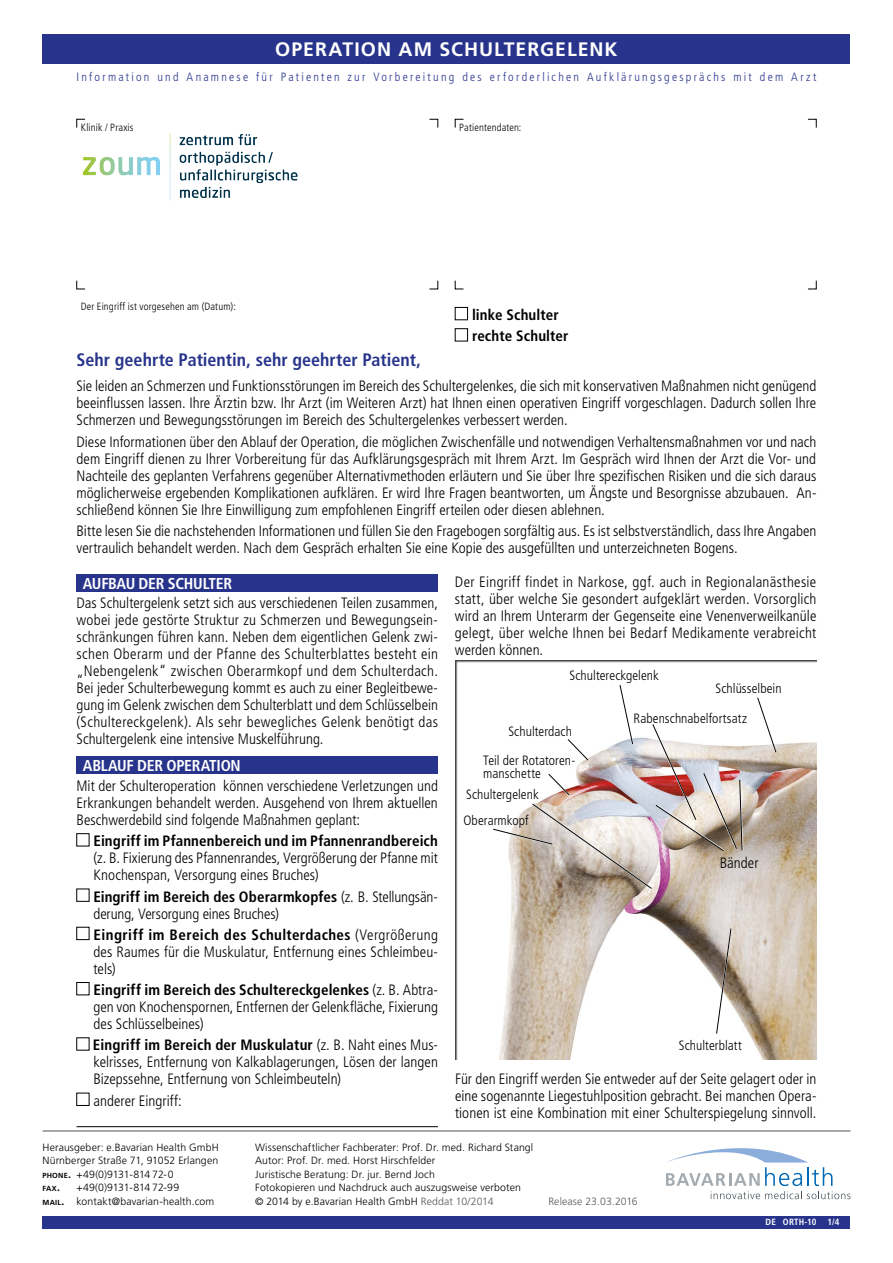
<style>
.page{position:relative;width:893px;height:1263px;background:#fff}
.page>*{position:absolute;margin:0;border:0;box-sizing:border-box;transform-origin:0 0}
.t1{font:700 19.5px "Frutiger LT Pro";letter-spacing:.05em;color:#fff}
.t2{font:700 condensed 18px "Frutiger LT Pro";color:#28348b}
.t3{font:700 condensed 15.75px "Frutiger LT Pro";letter-spacing:-.02em;color:#fff}
.t4{font:300 condensed 15px/17px "Frutiger LT Pro";color:#000;text-align:justify}
.t5{font:700 condensed 15px/21.3px "Frutiger LT Pro";letter-spacing:.005em;color:#000}
.t6{font:300 condensed 13.5px/12.8px "Frutiger LT Pro";letter-spacing:.005em;color:#000}
.t7{font:300 condensed 12px "Frutiger LT Pro";letter-spacing:.185em;color:#28348b}
.t8{font:300 10.5px/13.5px "Frutiger LT Pro";letter-spacing:.01em;color:#000}
.t9{font:300 condensed 10.5px "Frutiger LT Pro";letter-spacing:.015em;color:#000}
.t10{font:300 10.5px "Frutiger LT Pro";letter-spacing:.01em;color:#575756}
.t11{font:700 condensed 9px "Frutiger LT Pro";letter-spacing:.025em;color:#fff}
.t12{font:700 7.35px "Frutiger LT Pro";color:#000}
.s1{font-weight:700}
.s2{font-weight:700;font-size:7.35px}
.s3{font-size:10.5px}
.s4{color:#575756}
</style>
<div class="page">
<div style="left:43px;top:1216px;width:807px;height:13px;background:#28348b"></div>
<div style="left:43px;top:34px;width:807px;height:30px;background:#28348b"></div>
<hr style="left:43px;top:1131px;width:807px;height:1px;background:#485156">
<svg style="left:76px;top:280px;width:9px;height:9px"></svg>
<svg style="left:429px;top:280px;width:9px;height:9px"></svg>
<svg style="left:455px;top:280px;width:9px;height:9px"></svg>
<svg style="left:808px;top:280px;width:9px;height:9px"></svg>
<svg style="left:76px;top:119px;width:9px;height:7px"></svg>
<svg style="left:429px;top:119px;width:9px;height:9px"></svg>
<svg style="left:455px;top:119px;width:9px;height:9px"></svg>
<svg style="left:808px;top:119px;width:9px;height:9px"></svg>
<svg style="left:666px;top:1148px;width:184px;height:51px"></svg>
<hr style="left:77px;top:1126px;width:361px;height:1px;background:#000">
<div style="left:77px;top:574px;width:361px;height:17px;background:#28348b"></div>
<div style="left:77px;top:757px;width:361px;height:17px;background:#28348b"></div>
<div style="left:77px;top:833px;width:12px;height:13px;border:1px solid #000"></div>
<div style="left:77px;top:927px;width:12px;height:13px;border:1px solid #000"></div>
<div style="left:77px;top:982px;width:12px;height:13px;border:1px solid #000"></div>
<div style="left:77px;top:1093px;width:12px;height:13px;border:1px solid #000"></div>
<div style="left:441px;top:649px;width:389px;height:412px;background:#000;opacity:.75"></div>
<svg style="left:716px;top:927px;width:16px;height:107px"></svg>
<img style="left:492px;top:684px;width:301px;height:205px">
<div style="left:455px;top:307px;width:13px;height:13px;border:1px solid #000"></div>
<div style="left:455px;top:328px;width:13px;height:13px;border:1px solid #000"></div>
<img style="left:76px;top:126px;width:222px;height:75px">
<h1 class="t1" style="left:275px;top:38px;width:344px">OPERATION AM SCHULTERGELENK</h1>
<p class="t7" style="left:77px;top:70px;width:741px">Information und Anamnese für Patienten zur Vorbereitung des erforderlichen Aufklärungsgesprächs mit dem Arzt</p>
<p class="t9" style="left:81px;top:122px;width:54px">Klinik / Praxis</p>
<p class="t9" style="left:459px;top:122px;width:64px">Patientendaten:</p>
<p class="t9" style="left:81px;top:300px;width:157px">Der Eingriff ist vorgesehen am (Datum):</p>
<p class="t5" style="left:472px;top:304px;width:98px">linke Schulter rechte Schulter</p>
<p class="t2" style="left:77px;top:349px;width:346px">Sehr geehrte Patientin, sehr geehrter Patient,</p>
<p class="t4" style="left:77px;top:378px;width:741px">Sie leiden an Schmerzen und Funktionsstörungen im Bereich des Schultergelenkes, die sich mit konservativen Maßnahmen nicht genügend beeinflussen lassen. Ihre Ärztin bzw. Ihr Arzt (im Weiteren Arzt) hat Ihnen einen operativen Eingriff vorgeschlagen. Dadurch sollen Ihre Schmerzen und Bewegungsstörungen im Bereich des Schultergelenkes verbessert werden.</p>
<p class="t4" style="left:77px;top:433px;width:741px">Diese Informationen über den Ablauf der Operation, die möglichen Zwischenfälle und notwendigen Verhaltensmaßnahmen vor und nach dem Eingriff dienen zu Ihrer Vorbereitung für das Aufklärungsgespräch mit Ihrem Arzt. Im Gespräch wird Ihnen der Arzt die Vor- und Nachteile des geplanten Verfahrens gegenüber Alternativmethoden erläutern und Sie über Ihre spezifischen Risiken und die sich daraus möglicherweise ergebenden Komplikationen aufklären. Er wird Ihre Fragen beantworten, um Ängste und Besorgnisse abzubauen. An&shy;schließend können Sie Ihre Einwilligung zum empfohlenen Eingriff erteilen oder diesen ablehnen.</p>
<p class="t4" style="left:77px;top:522px;width:741px">Bitte lesen Sie die nachstehenden Informationen und füllen Sie den Fragebogen sorgfältig aus. Es ist selbstverständlich, dass Ihre Angaben vertraulich behandelt werden. Nach dem Gespräch erhalten Sie eine Kopie des ausgefüllten und unterzeichneten Bogens.</p>
<p class="t3" style="left:83px;top:574px;width:151px">AUFBAU DER SCHULTER</p>
<p class="t4" style="left:77px;top:595px;width:363px">Das Schultergelenk setzt sich aus verschiedenen Teilen zusammen, wobei jede gestörte Struktur zu Schmerzen und Bewegungsein&shy;schränkungen führen kann. Neben dem eigentlichen Gelenk zwi&shy;schen Oberarm und der Pfanne des Schulterblattes besteht ein „Nebengelenk“ zwischen Oberarmkopf und dem Schulterdach.<br>Bei jeder Schulterbewegung kommt es auch zu einer Begleitbewe&shy;gung im Gelenk zwischen dem Schulterblatt und dem Schlüsselbein (Schultereckgelenk). Als sehr bewegliches Gelenk benötigt das Schultergelenk eine intensive Muskelführung.</p>
<p class="t3" style="left:83px;top:756px;width:159px">ABLAUF DER OPERATION</p>
<p class="t4" style="left:77px;top:777px;width:363px">Mit der Schulteroperation können verschiedene Verletzungen und Erkrankungen behandelt werden. Ausgehend von Ihrem aktuellen Beschwerdebild sind folgende Maßnahmen geplant:</p>
<p class="t5" style="left:94px;top:830px;width:346px">Eingriff im Pfannenbereich und im Pfannenrandbereich</p>
<p class="t4" style="left:94px;top:850px;width:346px">(z. B. Fixierung des Pfannenrandes, Vergrößerung der Pfanne mit<br>Knochenspan, Versorgung eines Bruches)</p>
<p class="t4" style="left:94px;top:888px;width:346px"><span class="s1">Eingriff im Bereich des Oberarmkopfes</span> (z. B. Stellungsän&shy;derung, Versorgung eines Bruches)</p>
<p class="t4" style="left:94px;top:926px;width:346px"><span class="s1">Eingriff im Bereich des Schulterdaches</span> (Vergrößerung des Raumes für die Muskulatur, Entfernung eines Schleimbeu&shy;tels)</p>
<p class="t4" style="left:94px;top:981px;width:346px"><span class="s1">Eingriff im Bereich des Schultereckgelenkes</span> (z. B. Abtra&shy;gen von Knochenspornen, Entfernen der Gelenkfläche, Fixierung des Schlüsselbeines)</p>
<p class="t4" style="left:93px;top:1037px;width:346px"><span class="s1">Eingriff im Bereich der Muskulatur</span> (z. B. Naht eines Mus&shy;kelrisses, Entfernung von Kalkablagerungen, Lösen der langen Bizepssehne, Entfernung von Schleimbeuteln)</p>
<p class="t4" style="left:94px;top:1092px;width:90px">anderer Eingriff:</p>
<p class="t4" style="left:455px;top:573px;width:363px">Der Eingriff findet in Narkose, ggf. auch in Regionalanästhesie statt, über welche Sie gesondert aufgeklärt werden. Vorsorglich wird an Ihrem Unterarm der Gegenseite eine Venenverweilkanüle gelegt, über welche Ihnen bei Bedarf Medikamente verabreicht werden können.</p>
<p class="t6" style="left:570px;top:669px;width:91px">Schultereckgelenk</p>
<p class="t6" style="left:716px;top:682px;width:68px">Schlüsselbein</p>
<p class="t6" style="left:634px;top:712px;width:115px">Rabenschnabelfortsatz</p>
<p class="t6" style="left:508px;top:725px;width:65px">Schulterdach</p>
<p class="t6" style="left:483px;top:754px;width:94px">Teil der Rotatoren&shy;manschette</p>
<p class="t6" style="left:466px;top:788px;width:74px">Schultergelenk</p>
<p class="t6" style="left:463px;top:814px;width:67px">Oberarmkopf</p>
<p class="t4" style="left:720px;top:854px;width:40px">Bänder</p>
<p class="t6" style="left:679px;top:1039px;width:65px">Schulterblatt</p>
<p class="t4" style="left:455px;top:1071px;width:363px">Für den Eingriff werden Sie entweder auf der Seite gelagert oder in eine sogenannte Liegestuhlposition gebracht. Bei manchen Opera&shy;tionen ist eine Kombination mit einer Schulterspiegelung sinnvoll.</p>
<p class="t8" style="left:43px;top:1140px;width:178px;text-align:justify">Herausgeber: e.Bavarian Health GmbH Nürnberger Straße 71, 91052 Erlangen <span class="s2">PHONE</span><span class="s1">.</span> +49(0)9131-814 72-0</p>
<p class="t12" style="left:43px;top:1184px;width:19px">FAX<span class="s3">.</span></p>
<p class="t8" style="left:43px;top:1181px;width:173px;text-align:center">+49(0)9131-814 72-99<br><span class="s2">MAIL</span><span class="s1">.</span> kontakt@bavarian-health.com</p>
<p class="t8" style="left:255px;top:1140px;width:280px">Wissenschaftlicher Fachberater: Prof. Dr. med. Richard Stangl Autor: Prof. Dr. med. Horst Hirschfelder<br>Juristische Beratung: Dr. jur. Bernd Joch<br>Fotokopieren und Nachdruck auch auszugsweise verboten<br>© 2014 by e.Bavarian Health GmbH <span class="s4">Reddat 10/2014</span></p>
<p class="t10" style="left:548px;top:1195px;width:91px">Release 23.03.2016</p>
<p class="t11" style="left:765px;top:1216px;width:52px">DE ORTH-10</p>
<p class="t11" style="left:827px;top:1216px;width:13px">1/4</p>
</div>
